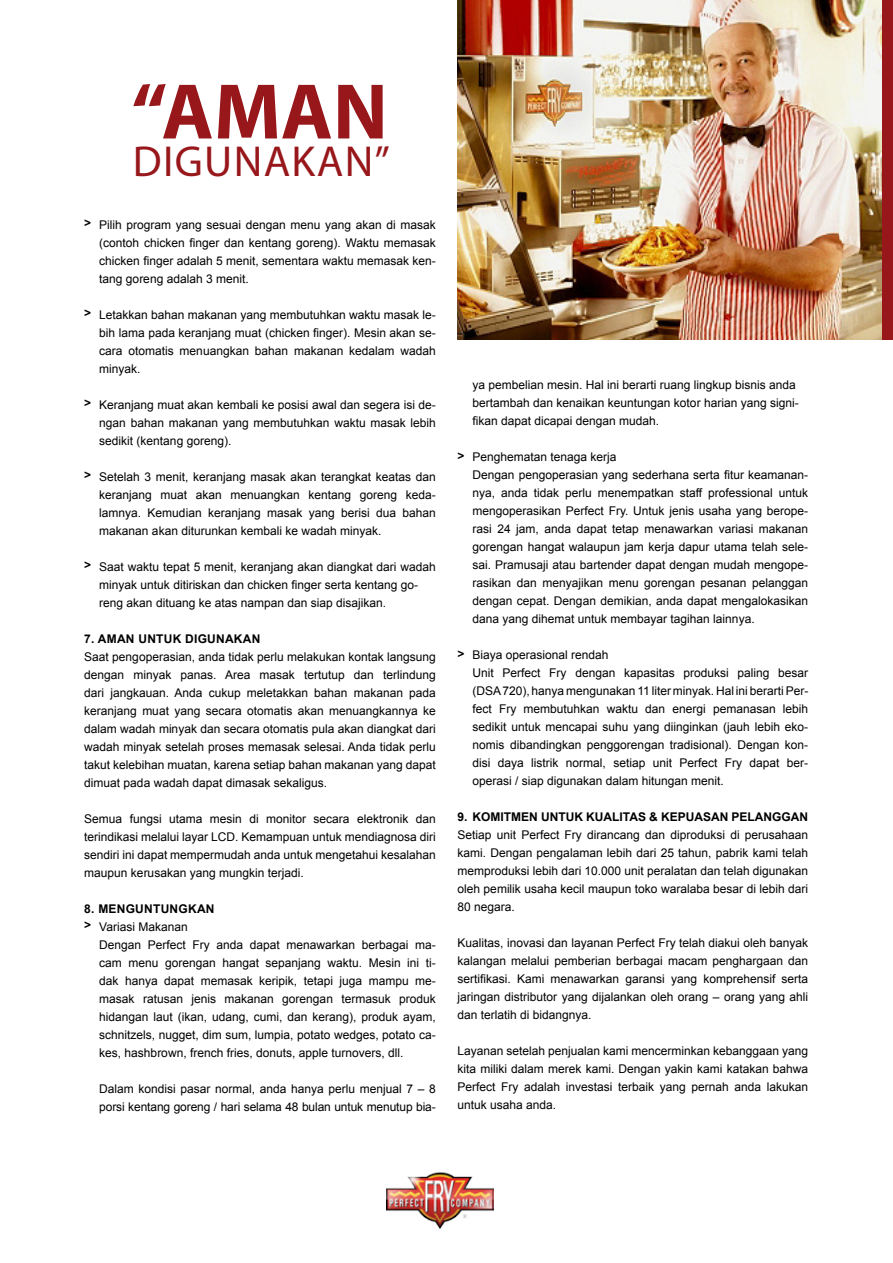
<style>
.page{position:relative;width:893px;height:1263px;background:#fff}
.page>*{position:absolute;margin:0;border:0;box-sizing:border-box;transform-origin:0 0}
.t1{font:700 79.5px "Myriad Pro";color:#97171b}
.t2{font:43.5px "Myriad Pro";letter-spacing:.03em;color:#97171b}
.t3{font:12px/18px "Arial";color:#000;text-align:justify}
.t4{font:700 12px/18px "Arial";letter-spacing:.02em;color:#000}
.t5{font:700 12px "Arial";color:#000}
.s1{font-weight:700}
.s2{font-weight:400}
</style>
<div class="page">
<img style="left:387px;top:1172px;width:107px;height:56px">
<img style="left:457px;top:0;width:426px;height:340px">
<div style="left:883px;top:0;width:10px;height:340px;background:#97171b"></div>
<h1 class="t1" style="left:131px;top:60px;width:258px">“AMAN</h1>
<h2 class="t2" style="left:133px;top:135px;width:259px">DIGUNAKAN”</h2>
<p class="t3" style="left:99px;top:216px;width:338px;text-indent:-15px"><span class="s1">&gt;</span> Pilih program yang sesuai dengan menu yang akan di masak (contoh chicken finger dan kentang goreng). Waktu memasak chicken finger adalah 5 menit, sementara waktu memasak ken&shy;tang goreng adalah 3 menit.</p>
<p class="t3" style="left:99px;top:306px;width:338px;text-indent:-15px"><span class="s1">&gt;</span> Letakkan bahan makanan yang membutuhkan waktu masak le&shy;bih lama pada keranjang muat (chicken finger). Mesin akan se&shy;cara otomatis menuangkan bahan makanan kedalam wadah minyak.</p>
<p class="t3" style="left:99px;top:396px;width:338px;text-indent:-15px"><span class="s1">&gt;</span> Keranjang muat akan kembali ke posisi awal dan segera isi de&shy;ngan bahan makanan yang membutuhkan waktu masak lebih sedikit (kentang goreng).</p>
<p class="t3" style="left:99px;top:468px;width:338px;text-indent:-15px"><span class="s1">&gt;</span> Setelah 3 menit, keranjang masak akan terangkat keatas dan keranjang muat akan menuangkan kentang goreng keda&shy;lamnya. Kemudian keranjang masak yang berisi dua bahan makanan akan diturunkan kembali ke wadah minyak.</p>
<p class="t3" style="left:99px;top:558px;width:338px;text-align:left;text-indent:-15px"><span class="s1">&gt;</span> Saat waktu tepat 5 menit, keranjang akan diangkat dari wadah minyak untuk ditiriskan dan chicken finger serta kentang go&shy;reng akan dituang ke atas nampan dan siap disajikan.</p>
<p class="t4" style="left:84px;top:630px;width:178px">7. AMAN UNTUK DIGUNAKAN</p>
<p class="t3" style="left:84px;top:648px;width:353px">Saat pengoperasian, anda tidak perlu melakukan kontak langsung dengan minyak panas. Area masak tertutup dan terlindung dari jangkauan. Anda cukup meletakkan bahan makanan pada keranjang muat yang secara otomatis akan menuangkannya ke dalam wadah minyak dan secara otomatis pula akan diangkat dari wadah minyak setelah proses memasak selesai. Anda tidak perlu takut kelebihan muatan, karena setiap bahan makanan yang dapat dimuat pada wadah dapat dimasak sekaligus.</p>
<p class="t3" style="left:84px;top:810px;width:353px">Semua fungsi utama mesin di monitor secara elektronik dan terindikasi melalui layar LCD. Kemampuan untuk mendiagnosa diri sendiri ini dapat mempermudah anda untuk mengetahui kesalahan maupun kerusakan yang mungkin terjadi.</p>
<p class="t4" style="left:84px;top:900px;width:132px">8. MENGUNTUNGKAN &gt; <span class="s2">Variasi Makanan</span></p>
<p class="t3" style="left:99px;top:936px;width:338px">Dengan Perfect Fry anda dapat menawarkan berbagai ma&shy;cam menu gorengan hangat sepanjang waktu. Mesin ini ti&shy;dak hanya dapat memasak keripik, tetapi juga mampu me&shy;masak ratusan jenis makanan gorengan termasuk produk hidangan laut (ikan, udang, cumi, dan kerang), produk ayam, schnitzels, nugget, dim sum, lumpia, potato wedges, potato ca&shy;kes, hashbrown, french fries, donuts, apple turnovers, dll.</p>
<p class="t3" style="left:99px;top:1080px;width:338px">Dalam kondisi pasar normal, anda hanya perlu menjual 7 – 8 porsi kentang goreng / hari selama 48 bulan untuk menutup bia-</p>
<p class="t3" style="left:472px;top:376px;width:328px;text-align:left">ya pembelian mesin. Hal ini berarti ruang lingkup bisnis anda bertambah dan kenaikan keuntungan kotor harian yang signi&shy;fikan dapat dicapai dengan mudah.</p>
<p class="t3" style="left:472px;top:448px;width:337px;text-align:left;text-indent:-15px"><span class="s1">&gt;</span> Penghematan tenaga kerja<br>Dengan pengoperasian yang sederhana serta fitur keamanan&shy;nya, anda tidak perlu menempatkan staff professional untuk mengoperasikan Perfect Fry. Untuk jenis usaha yang berope&shy;rasi 24 jam, anda dapat tetap menawarkan variasi makanan gorengan hangat walaupun jam kerja dapur utama telah sele&shy;sai. Pramusaji atau bartender dapat dengan mudah mengope&shy;rasikan dan menyajikan menu gorengan pesanan pelanggan dengan cepat. Dengan demikian, anda dapat mengalokasikan dana yang dihemat untuk membayar tagihan lainnya.</p>
<p class="t3" style="left:472px;top:646px;width:337px;text-align:left;text-indent:-15px"><span class="s1">&gt;</span> Biaya operasional rendah<br>Unit Perfect Fry dengan kapasitas produksi paling besar (DSA 720), hanya mengunakan 11 liter minyak. Hal ini berarti Per&shy;fect Fry membutuhkan waktu dan energi pemanasan lebih sedikit untuk mencapai suhu yang diinginkan (jauh lebih eko&shy;nomis dibandingkan penggorengan tradisional). Dengan kon&shy;disi daya listrik normal, setiap unit Perfect Fry dapat ber&shy;operasi / siap digunakan dalam hitungan menit.</p>
<p class="t5" style="left:457px;top:809px;width:352px">9. KOMITMEN UNTUK KUALITAS &amp; KEPUASAN PELANGGAN</p>
<p class="t3" style="left:457px;top:826px;width:352px">Setiap unit Perfect Fry dirancang dan diproduksi di perusahaan kami. Dengan pengalaman lebih dari 25 tahun, pabrik kami telah memproduksi lebih dari 10.000 unit peralatan dan telah digunakan oleh pemilik usaha kecil maupun toko waralaba besar di lebih dari 80 negara.</p>
<p class="t3" style="left:457px;top:934px;width:352px">Kualitas, inovasi dan layanan Perfect Fry telah diakui oleh banyak kalangan melalui pemberian berbagai macam penghargaan dan sertifikasi. Kami menawarkan garansi yang komprehensif serta jaringan distributor yang dijalankan oleh orang – orang yang ahli dan terlatih di bidangnya.</p>
<p class="t3" style="left:457px;top:1042px;width:352px">Layanan setelah penjualan kami mencerminkan kebanggaan yang kita miliki dalam merek kami. Dengan yakin kami katakan bahwa Perfect Fry adalah investasi terbaik yang pernah anda lakukan untuk usaha anda.</p>
</div>
